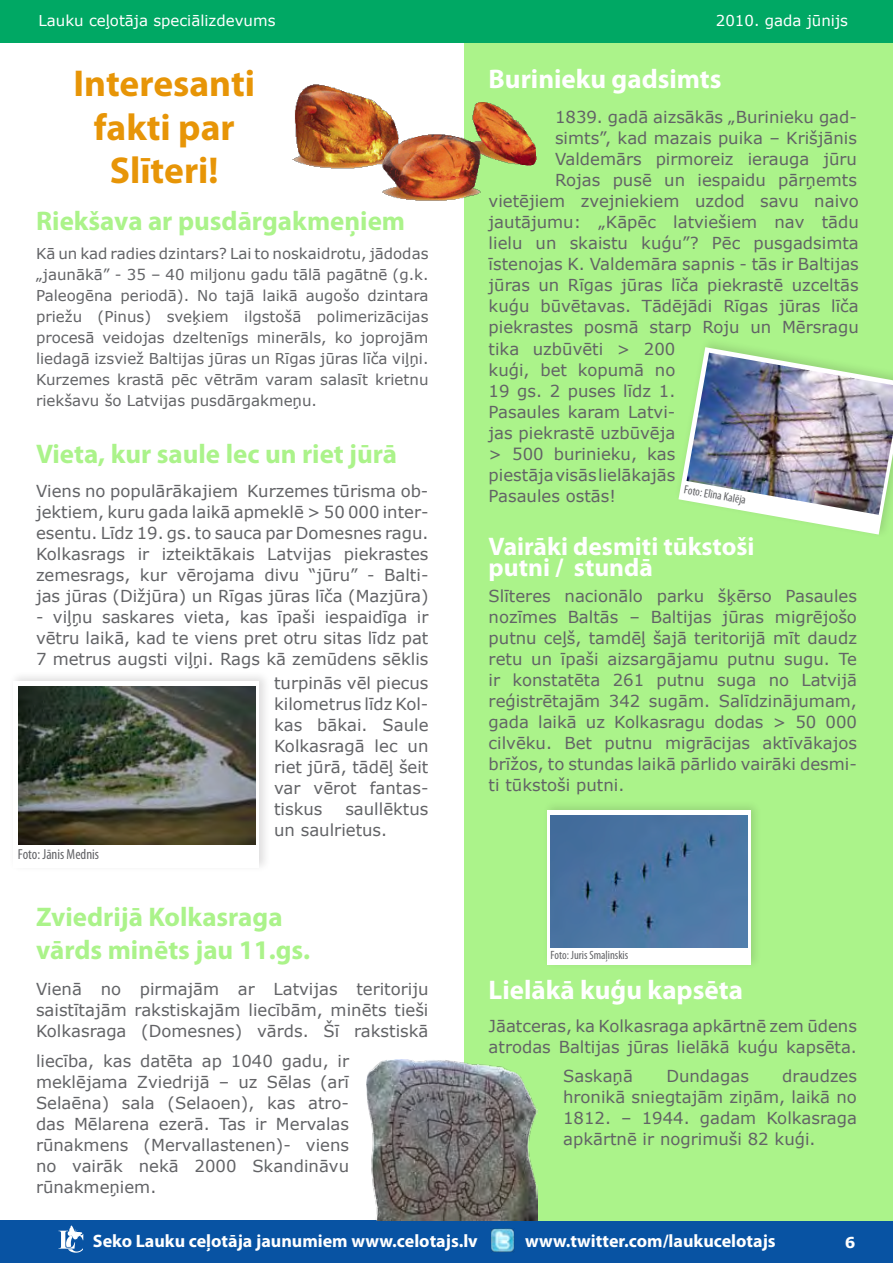
<style>
.page{position:relative;width:893px;height:1263px;background:#fff}
.page>*{position:absolute;margin:0;border:0;box-sizing:border-box;transform-origin:0 0}
.t1{font:700 37.5px/43.5px "Myriad Pro";color:#e79507;text-align:center}
.t2{font:700 27px/32.4px "Myriad Pro";color:#abf38a}
.t3{font:700 27px "Myriad Pro";color:#fff}
.t4{font:700 25.5px/21px "Myriad Pro";color:#fff}
.t5{font:700 18px "Myriad Pro";color:#fff}
.t6{font:16.5px/21px "Verdana";color:#626366;text-align:justify}
.t7{font:15px/21px "Verdana";color:#626366;text-align:justify}
.t8{font:15px "Verdana";color:#fff}
.t9{font:700 15px "Verdana";color:#fff}
.t10{font:condensed 14.55px "Myriad Pro";color:#626366}
.t11{font:condensed 12px "Myriad Pro";color:#626366}
</style>
<div class="page">
<div style="left:0;top:1221px;width:893px;height:42px;background:#0853a3"></div>
<img style="left:491px;top:1228px;width:23px;height:24px">
<svg style="left:58px;top:1225px;width:25px;height:28px"></svg>
<div style="left:0;top:0;width:893px;height:42px;background:#00a864"></div>
<div style="left:464px;top:43px;width:429px;height:1177px;background:#abf38a"></div>
<div style="left:8px;top:670px;width:269px;height:209px;background:#171113;opacity:.14"></div>
<div style="left:13px;top:681px;width:246px;height:187px;background:#fff"></div>
<img style="left:19px;top:687px;width:236px;height:158px">
<div style="left:542px;top:799px;width:230px;height:186px;background:#171113;opacity:.14"></div>
<div style="left:547px;top:811px;width:203px;height:154px;background:#fff"></div>
<img style="left:550px;top:816px;width:197px;height:131px">
<img style="left:367px;top:1060px;width:170px;height:160px">
<svg style="left:678px;top:347px;width:209px;height:188px"></svg>
<img style="left:686px;top:353px;width:207px;height:162px">
<img style="left:292px;top:84px;width:245px;height:117px">
<p class="t8" style="left:38px;top:11px;width:238px">Lauku ceļotāja speciālizdevums</p>
<p class="t8" style="left:716px;top:11px;width:134px">2010. gada jūnijs</p>
<h1 class="t1" style="left:73px;top:60px;width:183px">Interesanti fakti par<br>Slīteri!</h1>
<h2 class="t2" style="left:36px;top:204px;width:371px">Riekšava ar pusdārgakmeņiem</h2>
<p class="t7" style="left:36px;top:243px;width:394px">Kā un kad radies dzintars? Lai to noskaidrotu, jādodas „jaunākā” - 35 – 40 miljonu gadu tālā pagātnē (g.k.<br>Paleogēna periodā). No tajā laikā augošo dzintara priežu (Pinus) sveķiem ilgstošā polimerizācijas procesā veidojas dzeltenīgs minerāls, ko joprojām liedagā izsviež Baltijas jūras un Rīgas jūras līča viļņi.<br>Kurzemes krastā pēc vētrām varam salasīt krietnu riekšavu šo Latvijas pusdārgakmeņu.</p>
<h2 class="t2" style="left:36px;top:437px;width:363px">Vieta, kur saule lec un riet jūrā</h2>
<p class="t6" style="left:36px;top:481px;width:394px">Viens no populārākajiem Kurzemes tūrisma ob&shy;jektiem, kuru gada laikā apmeklē &gt; 50 000 inter&shy;esentu. Līdz 19. gs. to sauca par Domesnes ragu.<br>Kolkasrags ir izteiktākais Latvijas piekrastes zemesrags, kur vērojama divu “jūru” - Balti&shy;jas jūras (Dižjūra) un Rīgas jūras līča (Mazjūra)</p>
<p class="t6" style="left:36px;top:607px;width:394px">- viļņu saskares vieta, kas īpaši iespaidīga ir vētru laikā, kad te viens pret otru sitas līdz pat 7 metrus augsti viļņi. Rags kā zemūdens sēklis</p>
<p class="t10" style="left:18px;top:846px;width:83px">Foto: Jānis Mednis</p>
<p class="t6" style="left:274px;top:673px;width:156px">turpinās vēl piecus kilometrus līdz Kol&shy;kas bākai. Saule Kolkasragā lec un riet jūrā, tādēļ šeit var vērot fantas&shy;tiskus</p>
<p class="t6" style="left:274px;top:799px;width:156px;text-indent:71px">saullēktus un saulrietus.</p>
<h2 class="t2" style="left:36px;top:900px;width:276px">Zviedrijā Kolkasraga vārds minēts jau 11.gs.</h2>
<p class="t6" style="left:36px;top:979px;width:394px">Vienā no pirmajām ar Latvijas teritoriju saistītajām rakstiskajām liecībām, minēts tieši Kolkasraga (Domesnes) vārds. Šī rakstiskā</p>
<p class="t6" style="left:36px;top:1051px;width:315px">liecība, kas datēta ap 1040 gadu, ir meklējama Zviedrijā – uz Sēlas (arī Selaēna) sala (Selaoen), kas atro&shy;das Mēlarena ezerā. Tas ir Mervalas rūnakmens (Mervallastenen)- viens no vairāk nekā 2000 Skandināvu rūnakmeņiem.</p>
<h2 class="t3" style="left:489px;top:61px;width:234px">Burinieku gadsimts</h2>
<p class="t6" style="left:555px;top:107px;width:303px">1839. gadā aizsākās „Burinieku gad&shy;simts”, kad mazais puika – Krišjānis Valdemārs pirmoreiz ierauga jūru Rojas pusē un iespaidu pārņemts</p>
<p class="t6" style="left:489px;top:191px;width:372px">vietējiem zvejniekiem uzdod savu naivo jautājumu: „Kāpēc latviešiem nav tādu lielu un skaistu kuģu”? Pēc pusgadsimta īstenojas K. Valdemāra sapnis - tās ir Baltijas jūras un Rīgas jūras līča piekrastē uzceltās kuģu būvētavas. Tādējādi Rīgas jūras līča piekrastes posmā starp Roju un Mērsragu</p>
<p class="t6" style="left:489px;top:338px;width:188px">tika uzbūvēti &gt; 200 kuģi, bet kopumā no 19 gs. 2 puses līdz 1.<br>Pasaules karam Latvi&shy;jas piekrastē uzbūvēja &gt; 500 burinieku, kas piestāja visās lielākajās Pasaules ostās!</p>
<p class="t11" style="left:686px;top:482px;width:64px;rotate:10deg">Foto: Elīna Kalēja</p>
<h3 class="t4" style="left:489px;top:535px;width:267px">Vairāki desmiti tūkstoši putni / stundā</h3>
<p class="t6" style="left:489px;top:586px;width:370px">Slīteres nacionālo parku šķērso Pasaules nozīmes Baltās – Baltijas jūras migrējošo putnu ceļš, tamdēļ šajā teritorijā mīt daudz retu un īpaši aizsargājamu putnu sugu. Te ir konstatēta 261 putnu suga no Latvijā reģistrētajām 342 sugām. Salīdzinājumam, gada laikā uz Kolkasragu dodas &gt; 50 000 cilvēku. Bet putnu migrācijas aktīvākajos brīžos, to stundas laikā pārlido vairāki desmi&shy;ti tūkstoši putni.</p>
<p class="t11" style="left:551px;top:948px;width:79px">Foto: Juris Smaļinskis</p>
<h2 class="t3" style="left:489px;top:973px;width:256px">Lielākā kuģu kapsēta</h2>
<p class="t6" style="left:489px;top:1015px;width:370px">Jāatceras, ka Kolkasraga apkārtnē zem ūdens atrodas Baltijas jūras lielākā kuģu kapsēta.</p>
<p class="t6" style="left:563px;top:1066px;width:295px;text-indent:219px">draudzes hronikā sniegtajām ziņām, laikā no 1812. – 1944. gadam Kolkasraga apkārtnē ir nogrimuši 82 kuģi.</p>
<p class="t6" style="left:563px;top:1066px;width:71px">Saskaņā</p>
<p class="t6" style="left:666px;top:1066px;width:84px">Dundagas</p>
<p class="t5" style="left:93px;top:1229px;width:386px">Seko Lauku ceļotāja jaunumiem www.celotajs.lv</p>
<p class="t5" style="left:525px;top:1229px;width:252px">www.twitter.com/laukucelotajs</p>
<p class="t9" style="left:845px;top:1232px;width:12px">6</p>
</div>
